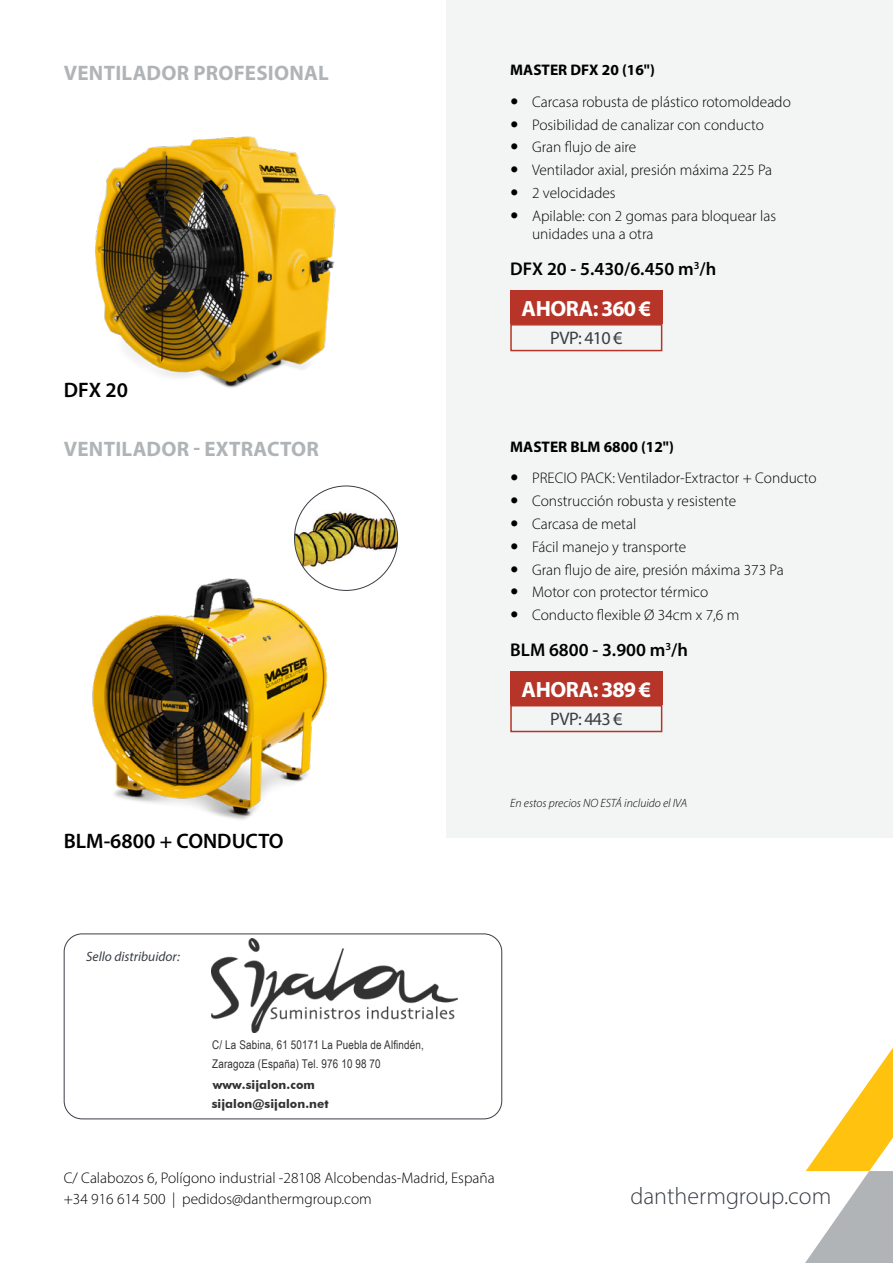
<style>
.page{position:relative;width:893px;height:1263px;background:#fff}
.page>*{position:absolute;margin:0;border:0;box-sizing:border-box;transform-origin:0 0}
.t1{font:300 24px "Myriad Pro";color:#393e45}
.t2{font:700 22.2px "Myriad Pro";letter-spacing:-.02em;color:#fff}
.t3{font:700 21px "Myriad Pro";letter-spacing:.01em;color:#b1b4b6}
.t4{font:600 21px "Myriad Pro";color:#000}
.t5{font:600 18.45px "Myriad Pro";color:#000}
.t6{font:18.15px "Myriad Pro";letter-spacing:-.03em;color:#393e45}
.t7{font:300 15.3px/22.8px "Myriad Pro";color:#000}
.t8{font:700 15.3px "Myriad Pro";color:#000}
.t9{font:italic 13.5px "Myriad Pro";color:#393e45}
.t10{font:12px/18.6px "Arial Narrow";letter-spacing:.015em;color:#323232}
.t11{font:700 12px/18.1px "Futura BT";letter-spacing:.005em;color:#323232}
.t12{font:italic 300 12px "Myriad Pro";color:#000}
</style>
<div class="page">
<div style="left:446px;top:0;width:447px;height:838px;background:#f3f4f4"></div>
<div style="left:64px;top:933px;width:438px;height:186px;border:1px solid #393e45;border-radius:18px"></div>
<div style="left:510px;top:324px;width:152px;height:27px;border:2px solid #b63528"></div>
<div style="left:510px;top:291px;width:152px;height:33px;background:#b63528"></div>
<img style="left:95px;top:136px;width:241px;height:252px">
<img style="left:92px;top:578px;width:239px;height:242px">
<img style="left:294px;top:486px;width:104px;height:102px">
<svg style="left:805px;top:1048px;width:88px;height:215px"></svg>
<div style="left:510px;top:705px;width:152px;height:27px;border:2px solid #b63528"></div>
<div style="left:510px;top:672px;width:152px;height:33px;background:#b63528"></div>
<img style="left:211px;top:939px;width:246px;height:94px">
<h3 class="t3" style="left:64px;top:59px;width:266px">VENTILADOR PROFESIONAL</h3>
<h3 class="t4" style="left:64px;top:377px;width:66px">DFX 20</h3>
<h3 class="t3" style="left:64px;top:435px;width:256px">VENTILADOR - EXTRACTOR</h3>
<h3 class="t4" style="left:64px;top:827px;width:221px">BLM-6800 + CONDUCTO</h3>
<p class="t8" style="left:510px;top:60px;width:146px">MASTER DFX 20 (16")</p>
<p class="t7" style="left:532px;top:90px;width:260px">Carcasa robusta de plástico rotomoldeado<br>Posibilidad de canalizar con conducto<br>Gran flujo de aire<br>Ventilador axial, presión máxima 225 Pa<br>2 velocidades<br>Apilable: con 2 gomas para bloquear las</p>
<p class="t7" style="left:532px;top:223px;width:123px">unidades una a otra</p>
<p class="t5" style="left:510px;top:257px;width:208px">DFX 20 - 5.430/6.450 m<sup>3</sup>/h</p>
<h2 class="t2" style="left:522px;top:294px;width:131px">AHORA: 360 €</h2>
<p class="t6" style="left:550px;top:327px;width:74px">PVP: 410 €</p>
<p class="t8" style="left:510px;top:437px;width:165px">MASTER BLM 6800 (12")</p>
<p class="t7" style="left:532px;top:467px;width:286px">PRECIO PACK: Ventilador-Extractor + Conducto<br>Construcción robusta y resistente<br>Carcasa de metal<br>Fácil manejo y transporte<br>Gran flujo de aire, presión máxima 373 Pa<br>Motor con protector térmico<br>Conducto flexible Ø 34cm x 7,6 m</p>
<p class="t5" style="left:510px;top:638px;width:179px">BLM 6800 - 3.900 m<sup>3</sup>/h</p>
<h2 class="t2" style="left:522px;top:675px;width:131px">AHORA: 389 €</h2>
<p class="t6" style="left:550px;top:708px;width:74px">PVP: 443 €</p>
<p class="t12" style="left:510px;top:796px;width:178px">En estos precios NO ESTÁ incluido el IVA</p>
<p class="t9" style="left:86px;top:948px;width:95px">Sello distribuidor:</p>
<p class="t10" style="left:212px;top:1035px;width:213px">C/ La Sabina, 61 50171 La Puebla de Alfindén,<br>Zaragoza (España) Tel. 976 10 98 70</p>
<p class="t11" style="left:212px;top:1076px;width:119px">www.sijalon.com sijalon@sijalon.net</p>
<p class="t7" style="left:64px;top:1167px;width:432px;line-height:21px">C/ Calabozos 6, Polígono industrial -28108 Alcobendas-Madrid, España +34 916 614 500 | pedidos@danthermgroup.com</p>
<h1 class="t1" style="left:630px;top:1182px;width:202px">danthermgroup.com</h1>
</div>
